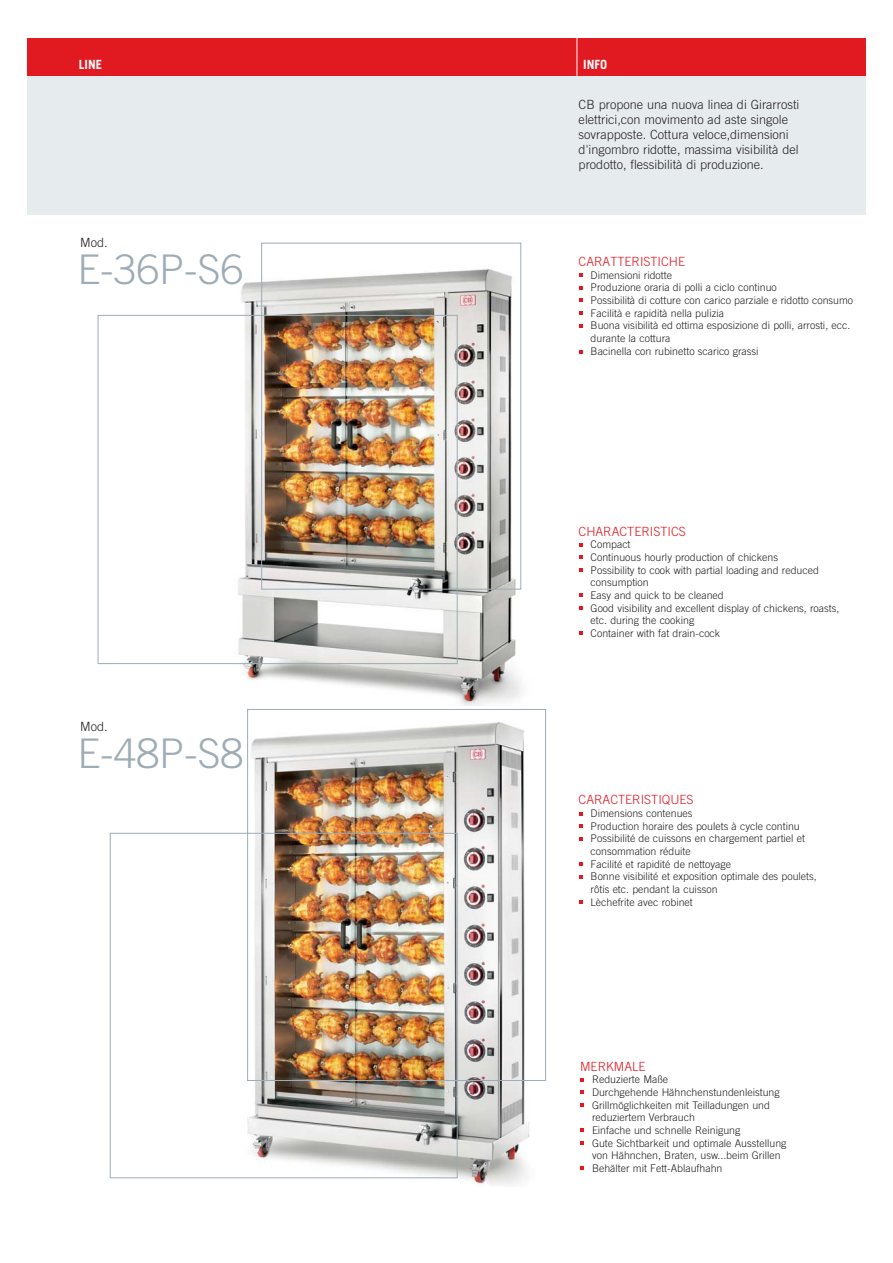
<style>
.page{position:relative;width:893px;height:1263px;background:#fff}
.page>*{position:absolute;margin:0;border:0;box-sizing:border-box;transform-origin:0 0}
.t1{font:300 40.8px "Trade Gothic LT Std";color:#9eacb5}
.t2{font:300 12.75px/15.1px "Trade Gothic LT Std";color:#231f20}
.t3{font:300 12.75px "Trade Gothic LT Std";color:#e11a22}
.t4{font:700 12.75px "Trade Gothic LT Std";color:#fff}
.t5{font:300 10.5px/12.8px "Trade Gothic LT Std";color:#231f20}
</style>
<div class="page">
<img style="left:213px;top:244px;width:309px;height:462px">
<div style="left:27px;top:38px;width:838px;height:176px;background:#e6ebee"></div>
<div style="left:27px;top:38px;width:838px;height:37px;background:#e11a22"></div>
<hr style="left:576px;top:38px;width:1px;height:38px;background:#fff">
<img style="left:98px;top:243px;width:423px;height:421px">
<img style="left:110px;top:709px;width:436px;height:469px">
<svg style="left:579px;top:273px;width:3px;height:4px"></svg>
<svg style="left:579px;top:286px;width:3px;height:4px"></svg>
<svg style="left:579px;top:298px;width:3px;height:4px"></svg>
<svg style="left:579px;top:311px;width:3px;height:4px"></svg>
<svg style="left:579px;top:324px;width:3px;height:4px"></svg>
<svg style="left:579px;top:350px;width:3px;height:4px"></svg>
<svg style="left:579px;top:543px;width:3px;height:4px"></svg>
<svg style="left:579px;top:812px;width:3px;height:4px"></svg>
<svg style="left:579px;top:824px;width:3px;height:4px"></svg>
<svg style="left:579px;top:837px;width:3px;height:4px"></svg>
<svg style="left:579px;top:862px;width:3px;height:4px"></svg>
<svg style="left:579px;top:875px;width:3px;height:4px"></svg>
<svg style="left:579px;top:900px;width:3px;height:4px"></svg>
<svg style="left:580px;top:1078px;width:4px;height:4px"></svg>
<svg style="left:580px;top:1090px;width:4px;height:4px"></svg>
<svg style="left:580px;top:1103px;width:4px;height:4px"></svg>
<svg style="left:580px;top:1128px;width:4px;height:4px"></svg>
<svg style="left:580px;top:1141px;width:4px;height:4px"></svg>
<svg style="left:580px;top:1166px;width:4px;height:4px"></svg>
<svg style="left:579px;top:555px;width:3px;height:4px"></svg>
<svg style="left:579px;top:568px;width:3px;height:4px"></svg>
<svg style="left:579px;top:593px;width:3px;height:4px"></svg>
<svg style="left:579px;top:606px;width:3px;height:4px"></svg>
<svg style="left:579px;top:631px;width:3px;height:4px"></svg>
<p class="t4" style="left:79px;top:58px;width:25px">LINE</p>
<p class="t4" style="left:583px;top:58px;width:25px">INFO</p>
<p class="t2" style="left:80px;top:236px;width:29px">Mod.</p>
<h1 class="t1" style="left:77px;top:253px;width:167px">E-36P-S6</h1>
<p class="t2" style="left:80px;top:720px;width:29px">Mod.</p>
<h1 class="t1" style="left:77px;top:737px;width:167px">E-48P-S8</h1>
<p class="t2" style="left:578px;top:98px;width:222px">CB propone una nuova linea di Girarrosti elettrici,con movimento ad aste singole sovrapposte. Cottura veloce,dimensioni d'ingombro ridotte, massima visibilità del prodotto, flessibilità di produzione.</p>
<p class="t3" style="left:578px;top:256px;width:108px">CARATTERISTICHE</p>
<p class="t5" style="left:590px;top:270px;width:264px">Dimensioni ridotte<br>Produzione oraria di polli a ciclo continuo<br>Possibilità di cotture con carico parziale e ridotto consumo Facilità e rapidità nella pulizia<br>Buona visibilità ed ottima esposizione di polli, arrosti, ecc. durante la cottura<br>Bacinella con rubinetto scarico grassi</p>
<p class="t3" style="left:578px;top:526px;width:109px">CHARACTERISTICS</p>
<p class="t5" style="left:590px;top:539px;width:250px">Compact<br>Continuous hourly production of chickens<br>Possibility to cook with partial loading and reduced consumption<br>Easy and quick to be cleaned<br>Good visibility and excellent display of chickens, roasts, etc. during the cooking<br>Container with fat drain-cock</p>
<p class="t3" style="left:578px;top:795px;width:116px">CARACTERISTIQUES</p>
<p class="t5" style="left:590px;top:808px;width:228px">Dimensions contenues<br>Production horaire des poulets à cycle continu Possibilité de cuissons en chargement partiel et consommation réduite<br>Facilité et rapidité de nettoyage<br>Bonne visibilité et exposition optimale des poulets, rôtis etc. pendant la cuisson<br>Lèchefrite avec robinet</p>
<p class="t3" style="left:580px;top:1061px;width:67px">MERKMALE</p>
<p class="t5" style="left:592px;top:1074px;width:196px">Reduzierte Maße<br>Durchgehende Hähnchenstundenleistung Grillmöglichkeiten mit Teilladungen und reduziertem Verbrauch<br>Einfache und schnelle Reinigung<br>Gute Sichtbarkeit und optimale Ausstellung von Hähnchen, Braten, usw...beim Grillen Behälter mit Fett-Ablaufhahn</p>
</div>
